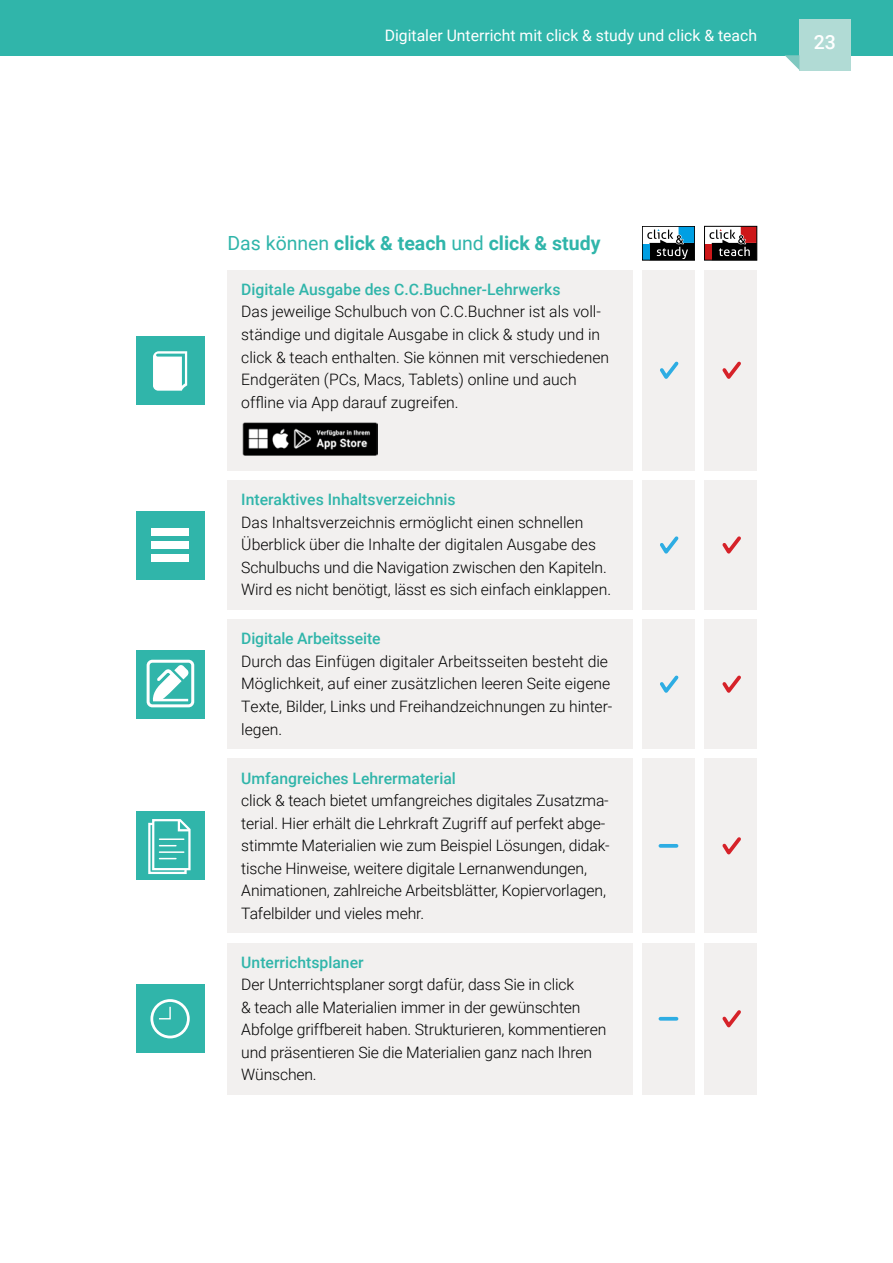
<style>
.page{position:relative;width:893px;height:1263px;background:#fff}
.page>*{position:absolute;margin:0;border:0;box-sizing:border-box;transform-origin:0 0}
.t1{font:700 19.5px "Roboto";color:#30b5aa}
.t2{font:500 19.5px "Roboto";color:#fff}
.t3{font:300 15.75px/22.5px "Roboto";letter-spacing:-.01em;color:#000}
.t4{font:500 15.75px "Roboto";color:#30b5aa}
.t5{font:15.75px "Roboto";color:#fff}
.s1{font-weight:400}
</style>
<div class="page">
<div style="left:642px;top:244px;width:7px;height:16px;background:#009fe3"></div>
<div style="left:642px;top:226px;width:53px;height:34px;border:1px solid #000"></div>
<svg style="left:647px;top:226px;width:48px;height:34px"></svg>
<div style="left:704px;top:244px;width:8px;height:16px;background:#cd1719"></div>
<div style="left:704px;top:226px;width:53px;height:34px;border:1px solid #000"></div>
<svg style="left:709px;top:226px;width:48px;height:34px"></svg>
<div style="left:227px;top:619px;width:405px;height:130px;background:#f2f0ef"></div>
<div style="left:704px;top:619px;width:53px;height:130px;background:#f2f0ef"></div>
<div style="left:136px;top:650px;width:68px;height:68px;background:#30b5aa"></div>
<div style="left:147px;top:660px;width:47px;height:47px;border:3px solid #fff;border-radius:4px"></div>
<svg style="left:152px;top:665px;width:37px;height:36px"></svg>
<svg style="left:722px;top:675px;width:19px;height:18px"></svg>
<div style="left:642px;top:619px;width:53px;height:130px;background:#f2f0ef"></div>
<svg style="left:660px;top:675px;width:19px;height:18px"></svg>
<div style="left:227px;top:480px;width:405px;height:130px;background:#f2f0ef"></div>
<div style="left:704px;top:480px;width:53px;height:130px;background:#f2f0ef"></div>
<div style="left:136px;top:511px;width:68px;height:68px;background:#30b5aa"></div>
<div style="left:151px;top:529px;width:38px;height:7px;background:#fff"></div>
<div style="left:151px;top:541px;width:38px;height:8px;background:#fff"></div>
<div style="left:151px;top:554px;width:38px;height:7px;background:#fff"></div>
<svg style="left:722px;top:536px;width:19px;height:18px"></svg>
<div style="left:642px;top:480px;width:53px;height:130px;background:#f2f0ef"></div>
<svg style="left:660px;top:536px;width:19px;height:18px"></svg>
<div style="left:227px;top:759px;width:405px;height:174px;background:#f2f0ef"></div>
<div style="left:704px;top:759px;width:53px;height:174px;background:#f2f0ef"></div>
<div style="left:136px;top:812px;width:68px;height:68px;background:#30b5aa"></div>
<svg style="left:148px;top:819px;width:43px;height:55px"></svg>
<svg style="left:722px;top:837px;width:19px;height:18px"></svg>
<div style="left:642px;top:759px;width:53px;height:174px;background:#f2f0ef"></div>
<svg style="left:660px;top:844px;width:17px;height:4px"></svg>
<div style="left:227px;top:943px;width:405px;height:152px;background:#f2f0ef"></div>
<div style="left:704px;top:943px;width:53px;height:152px;background:#f2f0ef"></div>
<div style="left:136px;top:985px;width:68px;height:68px;background:#30b5aa"></div>
<div style="left:150px;top:999px;width:40px;height:39px;border:3px solid #fff;border-radius:50%"></div>
<svg style="left:158px;top:1005px;width:13px;height:15px"></svg>
<svg style="left:722px;top:1010px;width:19px;height:18px"></svg>
<div style="left:642px;top:943px;width:53px;height:152px;background:#f2f0ef"></div>
<svg style="left:660px;top:1017px;width:17px;height:4px"></svg>
<div style="left:227px;top:270px;width:405px;height:201px;background:#f2f0ef"></div>
<div style="left:704px;top:270px;width:53px;height:201px;background:#f2f0ef"></div>
<div style="left:136px;top:336px;width:68px;height:68px;background:#30b5aa"></div>
<svg style="left:153px;top:351px;width:34px;height:40px"></svg>
<svg style="left:722px;top:361px;width:19px;height:18px"></svg>
<div style="left:642px;top:270px;width:53px;height:201px;background:#f2f0ef"></div>
<svg style="left:660px;top:361px;width:19px;height:18px"></svg>
<div style="left:0;top:0;width:893px;height:55px;background:#30b5aa"></div>
<div style="left:799px;top:19px;width:51px;height:51px;background:#b1dbd5"></div>
<svg style="left:785px;top:55px;width:14px;height:15px"></svg>
<img style="left:242px;top:423px;width:136px;height:33px">
<p class="t5" style="left:385px;top:24px;width:374px">Digitaler Unterricht mit click &amp; study und click &amp; teach</p>
<p class="t2" style="left:814px;top:29px;width:24px">23</p>
<p class="t1" style="left:227px;top:229px;width:375px"><span class="s1">Das können</span> click &amp; teach <span class="s1">und</span> click &amp; study</p>
<p class="t4" style="left:241px;top:278px;width:321px">Digitale Ausgabe des C.C.Buchner-Lehrwerks</p>
<p class="t3" style="left:241px;top:300px;width:369px">Das jeweilige Schulbuch von C.C.Buchner ist als voll&shy;ständige und digitale Ausgabe in click &amp; study und in click &amp; teach enthalten. Sie können mit verschiedenen Endgeräten (PCs, Macs, Tablets) online und auch offline via App darauf zugreifen.</p>
<p class="t4" style="left:241px;top:489px;width:216px">Interaktives Inhaltsverzeichnis</p>
<p class="t3" style="left:241px;top:510px;width:371px">Das Inhaltsverzeichnis ermöglicht einen schnellen Überblick über die Inhalte der digitalen Ausgabe des Schulbuchs und die Navigation zwischen den Kapiteln.<br>Wird es nicht benötigt, lässt es sich einfach einklappen.</p>
<p class="t4" style="left:241px;top:628px;width:141px">Digitale Arbeitsseite</p>
<p class="t3" style="left:241px;top:649px;width:372px">Durch das Einfügen digitaler Arbeitsseiten besteht die Möglichkeit, auf einer zusätzlichen leeren Seite eigene Texte, Bilder, Links und Freihandzeichnungen zu hinter&shy;legen.</p>
<p class="t4" style="left:241px;top:767px;width:216px">Umfangreiches Lehrermaterial</p>
<p class="t3" style="left:241px;top:789px;width:370px">click &amp; teach bietet umfangreiches digitales Zusatzma&shy;terial. Hier erhält die Lehrkraft Zugriff auf perfekt abge&shy;stimmte Materialien wie zum Beispiel Lösungen, didak&shy;tische Hinweise, weitere digitale Lernanwendungen, Animationen, zahlreiche Arbeitsblätter, Kopiervorlagen, Tafelbilder und vieles mehr.</p>
<p class="t4" style="left:241px;top:951px;width:124px">Unterrichtsplaner</p>
<p class="t3" style="left:241px;top:973px;width:367px">Der Unterrichtsplaner sorgt dafür, dass Sie in click<br>&amp; teach alle Materialien immer in der gewünschten Abfolge griffbereit haben. Strukturieren, kommentieren und präsentieren Sie die Materialien ganz nach Ihren Wünschen.</p>
</div>
